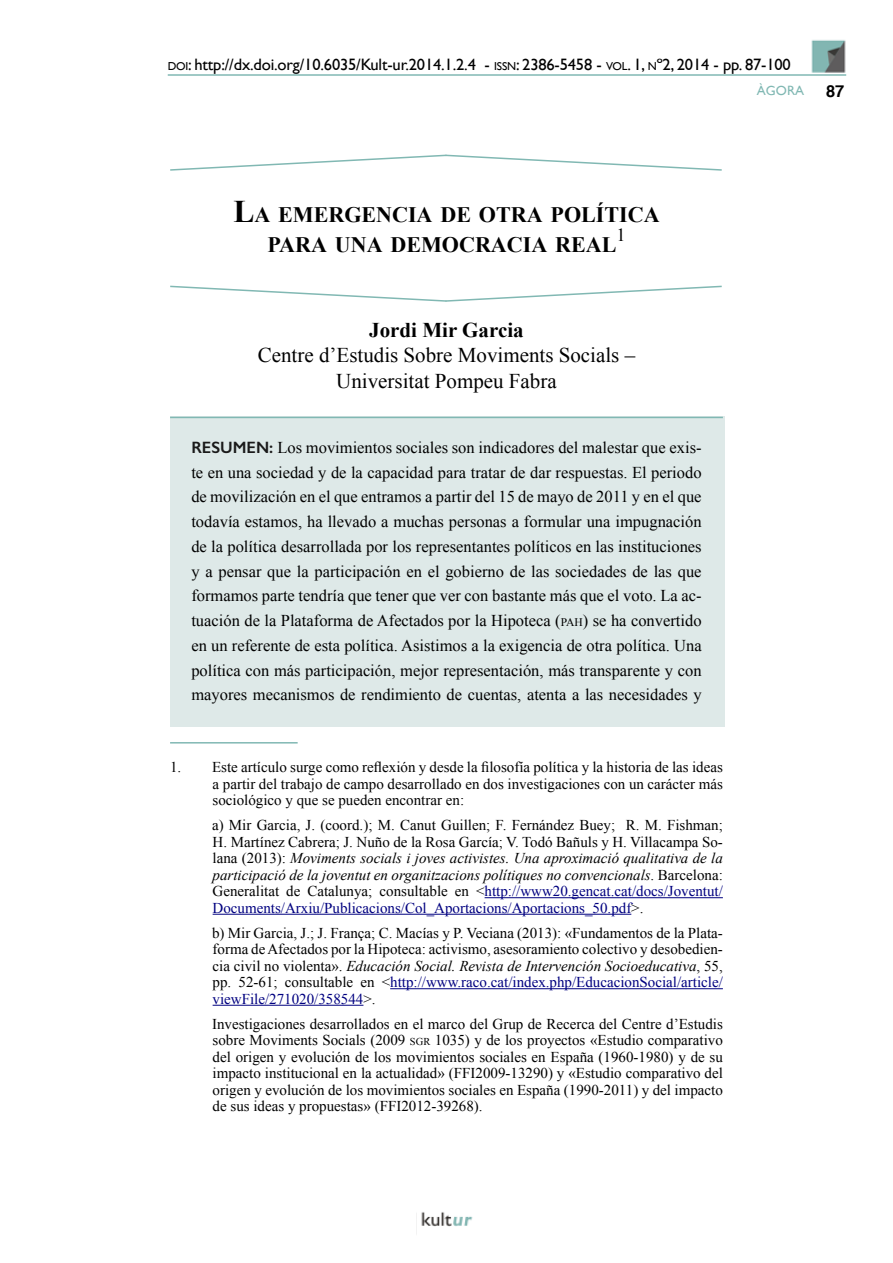
<style>
.page{position:relative;width:893px;height:1263px;background:#fff}
.page>*{position:absolute;margin:0;border:0;box-sizing:border-box;transform-origin:0 0}
.t1{font:700 22.05px/30px "Times New Roman";color:#000;text-align:center}
.t2{font:21px/25.2px "Times New Roman";color:#000;text-align:center}
.t3{font:700 21px "Times New Roman";color:#000}
.t4{font:18.3px "Times New Roman";color:#000}
.t5{font:16.5px/24.8px "Times New Roman";color:#000;text-align:justify}
.t6{font:16.5px "Gill Sans";letter-spacing:-.01em;color:#000}
.t7{font:700 16.5px "Helvetica";color:#000}
.t8{font:15px/16.5px "Times New Roman";color:#000;text-align:justify}
.t9{font:13.5px "Gill Sans";color:#81b8b3}
.s1{font-size:11.55px}
.s2{font-style:inherit}
.s3{font-size:31.5px}
.s4{font-family:"Gill Sans";font-weight:600;color:#1a1a1a}
.s5{font-style:italic}
.s6{color:#000080}
.s7{font-size:10.5px}
</style>
<div class="page">
<img style="left:421px;top:1212px;width:52px;height:15px">
<img style="left:811px;top:40px;width:35px;height:33px">
<hr style="left:168px;top:74px;width:678px;height:2px;background:#81b8b3">
<div style="left:170px;top:417px;width:555px;height:310px;background:#dee9e8"></div>
<hr style="left:170px;top:742px;width:128px;height:1px;background:#81b8b3">
<hr style="left:485px;top:897px;width:238px;height:1px;background:#000080">
<hr style="left:213px;top:914px;width:418px;height:1px;background:#000080">
<hr style="left:390px;top:988px;width:333px;height:1px;background:#000080">
<hr style="left:213px;top:1005px;width:150px;height:1px;background:#000080">
<hr style="left:170px;top:417px;width:553px;height:1px;background:#81b8b3">
<svg style="left:170px;top:154px;width:552px;height:17px"></svg>
<svg style="left:170px;top:285px;width:552px;height:17px"></svg>
<p class="t6" style="left:168px;top:55px;width:625px"><span class="s1">DOI</span>: http://dx.doi.org/10.6035/Kult-ur.2014.1.2.4 - <span class="s1">ISSN</span><span class="s2">: 2386-5458 -</span> <span class="s1">VOL</span><span class="s2">. 1,</span> <span class="s1">N</span><span class="s2">º2, 2014 -</span> pp. <span class="s2">87-100</span></p>
<p class="t9" style="left:757px;top:83px;width:49px">ÀGORA</p>
<p class="t7" style="left:826px;top:77px;width:20px">87</p>
<h1 class="t1" style="left:233px;top:199px;width:428px"><span class="s3">L</span>A EMERGENCIA DE OTRA POLÍTICA<br>PARA UNA DEMOCRACIA REAL</h1>
<p class="t4" style="left:616px;top:223px;width:11px">1</p>
<h2 class="t3" style="left:369px;top:316px;width:156px">Jordi Mir Garcia</h2>
<h2 class="t2" style="left:258px;top:342px;width:379px">Centre d’Estudis Sobre Moviments Socials –<br>Universitat Pompeu Fabra</h2>
<p class="t5" style="left:191px;top:435px;width:512px"><span class="s4">RESUMEN:</span> Los movimientos sociales son indicadores del malestar que exis&shy;te en una sociedad y de la capacidad para tratar de dar respuestas. El periodo de movilización en el que entramos a partir del 15 de mayo de 2011 y en el que todavía estamos, ha llevado a muchas personas a formular una impugnación de la política desarrollada por los representantes políticos en las instituciones y a pensar que la participación en el gobierno de las sociedades de las que formamos parte tendría que tener que ver con bastante más que el voto. La ac&shy;tuación de la Plataforma de Afectados por la Hipoteca (<span class="s1">PAH</span>) se ha convertido en un referente de esta política. Asistimos a la exigencia de otra política. Una política con más participación, mejor representación, más transparente y con mayores mecanismos de rendimiento de cuentas, atenta a las necesidades y</p>
<p class="t8" style="left:213px;top:758px;width:512px;text-indent:-42px">1. Este artículo surge como reflexión y desde la filosofía política y la historia de las ideas a partir del trabajo de campo desarrollado en dos investigaciones con un carácter más sociológico y que se pueden encontrar en:</p>
<p class="t8" style="left:212px;top:816px;width:512px">a) Mir Garcia, J. (coord.); M. Canut Guillen; F. Fernández Buey; R. M. Fishman; H. Martínez Cabrera; J. Nuño de la Rosa García; V. Todó Bañuls y H. Villacampa So&shy;lana (2013): <span class="s5">Moviments socials i joves activistes. Una aproximació qualitativa de la participació de la joventut en organitzacions polítiques no convencionals</span>. Barcelona:<br>Generalitat de Catalunya; consultable en &lt;<span class="s6">http://www20.gencat.cat/docs/Joventut/ Documents/Arxiu/Publicacions/Col_Aportacions/Aportacions_50.pdf</span>&gt;.</p>
<p class="t8" style="left:212px;top:924px;width:512px">b) Mir Garcia, J.; J. França; C. Macías y P. Veciana (2013): «Fundamentos de la Plata&shy;forma de Afectados por la Hipoteca: activismo, asesoramiento colectivo y desobedien&shy;cia civil no violenta». <span class="s5">Educación Social. Revista de Intervención Socioeducativa</span>, 55, pp. 52-61; consultable en &lt;<span class="s6">http://www.raco.cat/index.php/EducacionSocial/article/ viewFile/271020/358544</span>&gt;.</p>
<p class="t8" style="left:212px;top:1015px;width:512px">Investigaciones desarrollados en el marco del Grup de Recerca del Centre d’Estudis sobre Moviments Socials (2009 <span class="s7">SGR</span> 1035) y de los proyectos «Estudio comparativo del origen y evolución de los movimientos sociales en España (1960-1980) y de su impacto institucional en la actualidad» (FFI2009-13290) y «Estudio comparativo del origen y evolución de los movimientos sociales en España (1990-2011) y del impacto de sus ideas y propuestas» (FFI2012-39268).</p>
</div>
